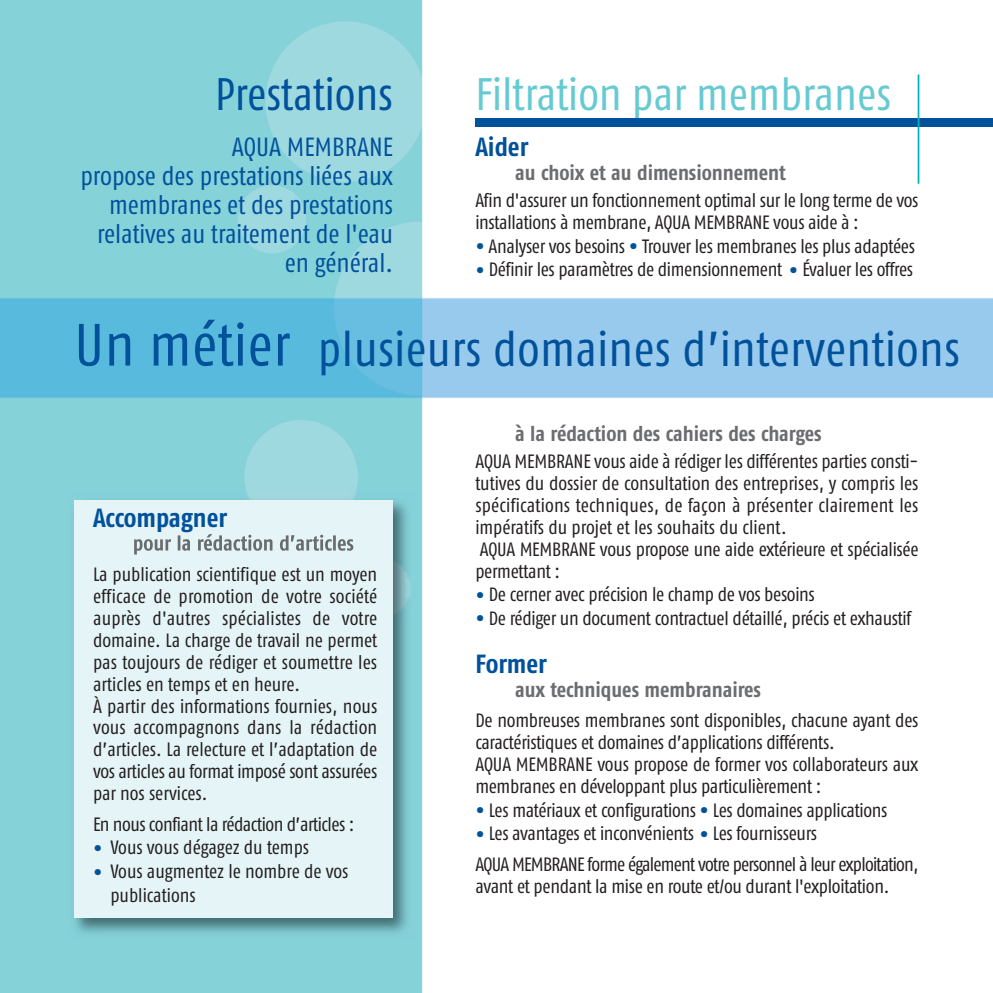
<style>
.page{position:relative;width:993px;height:993px;background:#fff}
.page>*{position:absolute;margin:0;border:0;box-sizing:border-box;transform-origin:0 0}
.t1{font:49px "Fago Co Regular Tf";letter-spacing:.01em;color:#01519b}
.t2{font:45.5px "Fago Co Regular Tf";color:#67cad3}
.t3{font:45.5px "Fago Co Regular Tf";letter-spacing:-.005em;color:#01519b}
.t4{font:26.25px/28.9px "Fago Co Regular Tf";color:#01519b;text-align:right}
.t5{font:26.25px "Fago Co Bold Tf";color:#01519b}
.t6{font:21px "Fago Co Bold Tf";color:#6c6d70}
.t7{font:19.25px/21.9px "Fago Co Regular Tf";letter-spacing:-.015em;color:#231f20}
.t8{font:19.25px/30.6px "Fago Co Regular Tf";letter-spacing:-.04em;color:#231f20}
.s1{font-family:"Fago Co Bold Tf";font-size:26.25px;color:#01519b}
.s2{font-size:59.5px}
</style>
<div class="page">
<img style="left:0;top:0;width:992px;height:992px">
<img style="left:67px;top:492px;width:348px;height:448px">
<div style="left:74px;top:499px;width:319px;height:418px;background:#e5f4f6"></div>
<svg style="left:134px;top:534px;width:154px;height:20px"></svg>
<div style="left:475px;top:118px;width:517px;height:9px;background:#01519b"></div>
<hr style="left:917px;top:74px;width:2px;height:110px;background:#00b0bc">
<h2 class="t3" style="left:215px;top:78px;width:179px">Prestations</h2>
<h3 class="t4" style="left:80px;top:135px;width:314px">AQUA MEMBRANE<br>propose des prestations liées aux membranes et des prestations relatives au traitement de l'eau en général.</h3>
<h2 class="t2" style="left:475px;top:78px;width:417px">Filtration par membranes</h2>
<h3 class="t5" style="left:475px;top:138px;width:55px">Aider</h3>
<p class="t6" style="left:515px;top:165px;width:272px">au choix et au dimensionnement</p>
<p class="t7" style="left:475px;top:191px;width:444px">Afin d'assurer un fonctionnement optimal sur le long terme de vos installations à membrane, AQUA MEMBRANE vous aide à :</p>
<p class="t7" style="left:475px;top:237px;width:441px"><span class="s1">•</span> Analyser vos besoins <span class="s1">•</span> Trouver les membranes les plus adaptées</p>
<p class="t7" style="left:475px;top:260px;width:439px"><span class="s1">•</span> Définir les paramètres de dimensionnement <span class="s1">•</span> Évaluer les offres</p>
<h1 class="t1" style="left:74px;top:331px;width:886px"><span class="s2">Un métier</span> plusieurs domaines d’interventions</h1>
<h3 class="t5" style="left:93px;top:508px;width:135px">Accompagner</h3>
<p class="t7" style="left:93px;top:565px;width:286px">La publication scientifique est un moyen efficace de promotion de votre société auprès d'autres spécialistes de votre domaine. La charge de travail ne permet pas toujours de rédiger et soumettre les articles en temps et en heure.<br>À partir des informations fournies, nous vous accompagnons dans la rédaction d’articles. La relecture et l’adaptation de vos articles au format imposé sont assurées par nos services.</p>
<p class="t7" style="left:93px;top:814px;width:263px">En nous confiant la rédaction d’articles :</p>
<p class="t7" style="left:93px;top:838px;width:217px"><span class="s1">•</span> Vous vous dégagez du temps</p>
<p class="t7" style="left:110px;top:861px;width:239px;line-height:23.6px;text-indent:-17px"><span class="s1">•</span> Vous augmentez le nombre de vos publications</p>
<p class="t6" style="left:515px;top:426px;width:308px">à la rédaction des cahiers des charges</p>
<p class="t7" style="left:475px;top:452px;width:444px">AQUA MEMBRANE vous aide à rédiger les différentes parties consti&shy;tutives du dossier de consultation des entreprises, y compris les spécifications techniques, de façon à présenter clairement les impératifs du projet et les souhaits du client.<br>AQUA MEMBRANE vous propose une aide extérieure et spécialisée permettant :</p>
<p class="t7" style="left:475px;top:585px;width:341px"><span class="s1">•</span> De cerner avec précision le champ de vos besoins</p>
<p class="t7" style="left:475px;top:609px;width:437px"><span class="s1">•</span> De rédiger un document contractuel détaillé, précis et exhaustif</p>
<h3 class="t5" style="left:475px;top:654px;width:73px">Former</h3>
<p class="t6" style="left:515px;top:681px;width:247px">aux techniques membranaires</p>
<p class="t7" style="left:475px;top:711px;width:444px">De nombreuses membranes sont disponibles, chacune ayant des caractéristiques et domaines d’applications différents.<br>AQUA MEMBRANE vous propose de former vos collaborateurs aux membranes en développant plus particulièrement :</p>
<p class="t7" style="left:475px;top:800px;width:413px"><span class="s1">•</span> Les matériaux et configurations <span class="s1">•</span> Les domaines applications</p>
<p class="t8" style="left:475px;top:819px;width:444px"><span class="s1">•</span> Les avantages et inconvénients <span class="s1">•</span> Les fournisseurs<br>AQUA MEMBRANE forme également votre personnel à leur exploitation,</p>
<p class="t7" style="left:475px;top:876px;width:415px">avant et pendant la mise en route et/ou durant l'exploitation.</p>
</div>
